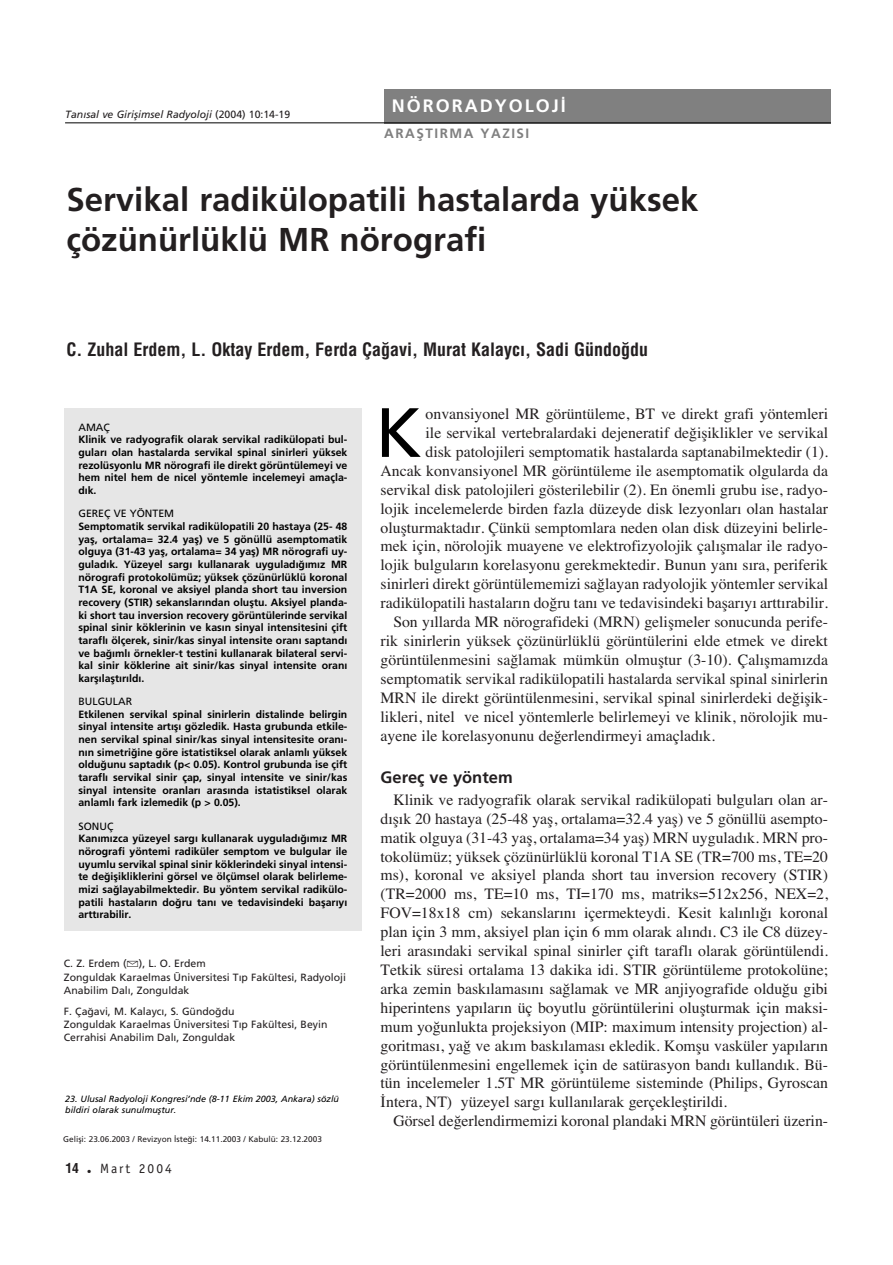
<style>
.page{position:relative;width:893px;height:1265px;background:#fff}
.page>*{position:absolute;margin:0;border:0;box-sizing:border-box;transform-origin:0 0}
.t1{font:69.75px "Frutiger";color:#000}
.t2{font:700 33px/39.8px "Frutiger";color:#231f20}
.t3{font:700 18px "Helvetica Cond";color:#231f20}
.t4{font:700 18px "Frutiger";letter-spacing:.11em;color:#fff}
.t5{font:700 16.5px "Frutiger";color:#231f20}
.t6{font:15.75px/18.9px "Times TR Plain";color:#231f20;text-align:justify}
.t7{font:700 13.5px "Frutiger";letter-spacing:.11em;color:#808080}
.t8{font:13.5px "Officina Sans";letter-spacing:.15em;color:#231f20}
.t9{font:700 13.5px "Helvetica Cond";color:#231f20}
.t10{font:700 10.5px/12.6px "Frutiger";color:#000;text-align:justify}
.t11{font:10.5px/13.5px "Frutiger";color:#231f20}
.t12{font:italic 10.5px "Frutiger";color:#231f20}
.t13{font:10.5px "Frutiger";color:#000}
.t14{font:italic 9px/10.8px "Frutiger";color:#000}
.t15{font:8.25px "Frutiger";color:#231f20}
.s1{font-style:normal}
.s2{font-family:"Apple Icon Two";font-size:16.5px}
</style>
<div class="page">
<div style="left:384px;top:89px;width:446px;height:34px;background:#808080"></div>
<hr style="left:65px;top:123px;width:765px;height:1px;background:#000">
<div style="left:64px;top:408px;width:297px;height:523px;background:#e6e6e6"></div>
<p class="t12" style="left:65px;top:110px;width:226px">Tan›sal ve Giriflimsel Radyoloji <span class="s1">(2004) 10:14-19</span></p>
<p class="t4" style="left:391px;top:99px;width:175px">NÖRORADYOLOJ‹</p>
<p class="t7" style="left:384px;top:128px;width:147px">ARAfiTIRMA YAZISI</p>
<h2 class="t2" style="left:66px;top:182px;width:633px">Servikal radikülopatili hastalarda yüksek çözünürlüklü MR nörografi</h2>
<p class="t3" style="left:67px;top:342px;width:583px">C. Zuhal Erdem, L. Oktay Erdem, Ferda Ça¤avi, Murat Kalayc›, Sadi Gündo¤du</p>
<p class="t13" style="left:78px;top:423px;width:33px">AMAÇ</p>
<p class="t10" style="left:78px;top:434px;width:270px">Klinik ve radyografik olarak servikal radikülopati bul&shy;gular› olan hastalarda servikal spinal sinirleri yüksek rezolüsyonlu MR nörografi ile direkt görüntülemeyi ve hem nitel hem de nicel yöntemle incelemeyi amaçla&shy;d›k.</p>
<p class="t13" style="left:78px;top:509px;width:97px">GEREÇ VE YÖNTEM</p>
<p class="t10" style="left:78px;top:521px;width:270px">Semptomatik servikal radikülopatili 20 hastaya (25- 48 yafl, ortalama= 32.4 yafl) ve 5 gönüllü asemptomatik olguya (31-43 yafl, ortalama= 34 yafl) MR nörografi uy&shy;gulad›k. Yüzeyel sarg› kullanarak uygulad›¤›m›z MR nörografi protokolümüz; yüksek çözünürlüklü koronal T1A SE, koronal ve aksiyel planda short tau inversion recovery (STIR) sekanslar›ndan olufltu. Aksiyel planda&shy;ki short tau inversion recovery görüntülerinde servikal spinal sinir köklerinin ve kas›n sinyal intensitesini çift tarafl› ölçerek, sinir/kas sinyal intensite oran› saptand› ve ba¤›ml› örnekler-t testini kullanarak bilateral servi&shy;kal sinir köklerine ait sinir/kas sinyal intensite oran› karfl›laflt›r›ld›.</p>
<p class="t13" style="left:78px;top:697px;width:55px">BULGULAR</p>
<p class="t10" style="left:78px;top:708px;width:270px">Etkilenen servikal spinal sinirlerin distalinde belirgin sinyal intensite art›fl› gözledik. Hasta grubunda etkile&shy;nen servikal spinal sinir/kas sinyal intensitesite oran›- n›n simetri¤ine göre istatistiksel olarak anlaml› yüksek oldu¤unu saptad›k (p&lt; 0.05). Kontrol grubunda ise çift tarafl› servikal sinir çap, sinyal intensite ve sinir/kas sinyal intensite oranlar› aras›nda istatistiksel olarak anlaml› fark izlemedik (p &gt; 0.05).</p>
<p class="t13" style="left:78px;top:822px;width:36px">SONUÇ</p>
<p class="t10" style="left:78px;top:833px;width:270px">Kan›m›zca yüzeyel sarg› kullanarak uygulad›¤›m›z MR nörografi yöntemi radiküler semptom ve bulgular ile uyumlu servikal spinal sinir köklerindeki sinyal intensi&shy;te de¤iflikliklerini görsel ve ölçümsel olarak belirleme&shy;mizi sa¤layabilmektedir. Bu yöntem servikal radikülo&shy;patili hastalar›n do¤ru tan› ve tedavisindeki baflar›y› artt›rabilir.</p>
<p class="t11" style="left:64px;top:957px;width:284px">C. Z. Erdem (<span class="s2">E</span>), L. O. Erdem<br>Zonguldak Karaelmas Üniversitesi T›p Fakültesi, Radyoloji<br>Anabilim Dal›, Zonguldak</p>
<p class="t11" style="left:64px;top:1006px;width:265px;line-height:12.6px">F. Ça¤avi, M. Kalayc›, S. Gündo¤du<br>Zonguldak Karaelmas Üniversitesi T›p Fakültesi, Beyin<br>Cerrahisi Anabilim Dal›, Zonguldak</p>
<p class="t14" style="left:65px;top:1094px;width:275px">23. Ulusal Radyoloji Kongresi’nde (8-11 Ekim 2003, Ankara) sözlü bildiri olarak sunulmufltur.</p>
<p class="t15" style="left:63px;top:1136px;width:260px">Gelifli: 23.06.2003 / Revizyon ‹ste¤i: 14.11.2003 / Kabulü: 23.12.2003</p>
<p class="t9" style="left:65px;top:1162px;width:15px">14</p>
<p class="t8" style="left:88px;top:1163px;width:86px">● Mart 2004</p>
<h1 class="t1" style="left:375px;top:404px;width:48px">K</h1>
<p class="t6" style="left:425px;top:406px;width:404px">onvansiyonel MR görüntüleme, BT ve direkt grafi yöntemleri</p>
<p class="t6" style="left:425px;top:425px;width:404px">ile servikal vertebralardaki dejeneratif değişiklikler ve servikal</p>
<p class="t6" style="left:425px;top:444px;width:404px">disk patolojileri semptomatik hastalarda saptanabilmektedir (1).</p>
<p class="t6" style="left:380px;top:463px;width:449px">Ancak konvansiyonel MR görüntüleme ile asemptomatik olgularda da</p>
<p class="t6" style="left:380px;top:481px;width:449px">servikal disk patolojileri gösterilebilir (2). En önemli grubu ise, radyo-</p>
<p class="t6" style="left:380px;top:500px;width:449px">lojik incelemelerde birden fazla düzeyde disk lezyonlar› olan hastalar</p>
<p class="t6" style="left:380px;top:519px;width:449px">oluşturmaktad›r. Çünkü semptomlara neden olan disk düzeyini belirle-</p>
<p class="t6" style="left:380px;top:538px;width:449px">mek için, nörolojik muayene ve elektrofizyolojik çal›şmalar ile radyo-</p>
<p class="t6" style="left:380px;top:557px;width:449px">lojik bulgular›n korelasyonu gerekmektedir. Bunun yan› s›ra, periferik</p>
<p class="t6" style="left:380px;top:576px;width:449px">sinirleri direkt görüntülememizi sağlayan radyolojik yöntemler servikal</p>
<p class="t6" style="left:380px;top:595px;width:449px">radikülopatili hastalar›n doğru tan› ve tedavisindeki başar›y› artt›rabilir.</p>
<p class="t6" style="left:393px;top:614px;width:436px">Son y›llarda MR nörografideki (MRN) gelişmeler sonucunda perife-</p>
<p class="t6" style="left:380px;top:633px;width:449px">rik sinirlerin yüksek çözünürlüklü görüntülerini elde etmek ve direkt</p>
<p class="t6" style="left:380px;top:652px;width:449px">görüntülenmesini sağlamak mümkün olmuştur (3-10). Çal›şmam›zda</p>
<p class="t6" style="left:380px;top:670px;width:449px">semptomatik servikal radikülopatili hastalarda servikal spinal sinirlerin</p>
<p class="t6" style="left:380px;top:689px;width:449px">MRN ile direkt görüntülenmesini, servikal spinal sinirlerdeki değişik-</p>
<p class="t6" style="left:380px;top:708px;width:449px">likleri, nitel ve nicel yöntemlerle belirlemeyi ve klinik, nörolojik mu-</p>
<p class="t6" style="left:380px;top:727px;width:336px">ayene ile korelasyonunu değerlendirmeyi amaçlad›k.</p>
<p class="t5" style="left:380px;top:770px;width:134px">Gereç ve yöntem</p>
<p class="t6" style="left:380px;top:791px;width:449px;text-indent:13px">Klinik ve radyografik olarak servikal radikülopati bulgular› olan ar&shy;d›ş›k 20 hastaya (25-48 yaş, ortalama=32.4 yaş) ve 5 gönüllü asempto&shy;matik olguya (31-43 yaş, ortalama=34 yaş) MRN uygulad›k. MRN pro&shy;tokolümüz; yüksek çözünürlüklü koronal T1A SE (TR=700 ms, TE=20 ms), koronal ve aksiyel planda short tau inversion recovery (STIR) (TR=2000 ms, TE=10 ms, TI=170 ms, matriks=512x256, NEX=2, FOV=18x18 cm) sekanslar›n› içermekteydi. Kesit kal›nl›ğ› koronal plan için 3 mm, aksiyel plan için 6 mm olarak al›nd›. C3 ile C8 düzey&shy;leri aras›ndaki servikal spinal sinirler çift tarafl› olarak görüntülendi.<br>Tetkik süresi ortalama 13 dakika idi. STIR görüntüleme protokolüne; arka zemin bask›lamas›n› sağlamak ve MR anjiyografide olduğu gibi hiperintens yap›lar›n üç boyutlu görüntülerini oluşturmak için maksi&shy;mum yoğunlukta projeksiyon (MIP: maximum intensity projection) al&shy;goritmas›, yağ ve ak›m bask›lamas› ekledik. Komşu vasküler yap›lar›n görüntülenmesini engellemek için de satürasyon band› kulland›k. Bü&shy;tün incelemeler 1.5T MR görüntüleme sisteminde (Philips, Gyroscan İntera, NT) yüzeyel sarg› kullan›larak gerçekleştirildi.</p>
<p class="t6" style="left:393px;top:1113px;width:436px">Görsel değerlendirmemizi koronal plandaki MRN görüntüleri üzerin-</p>
</div>
